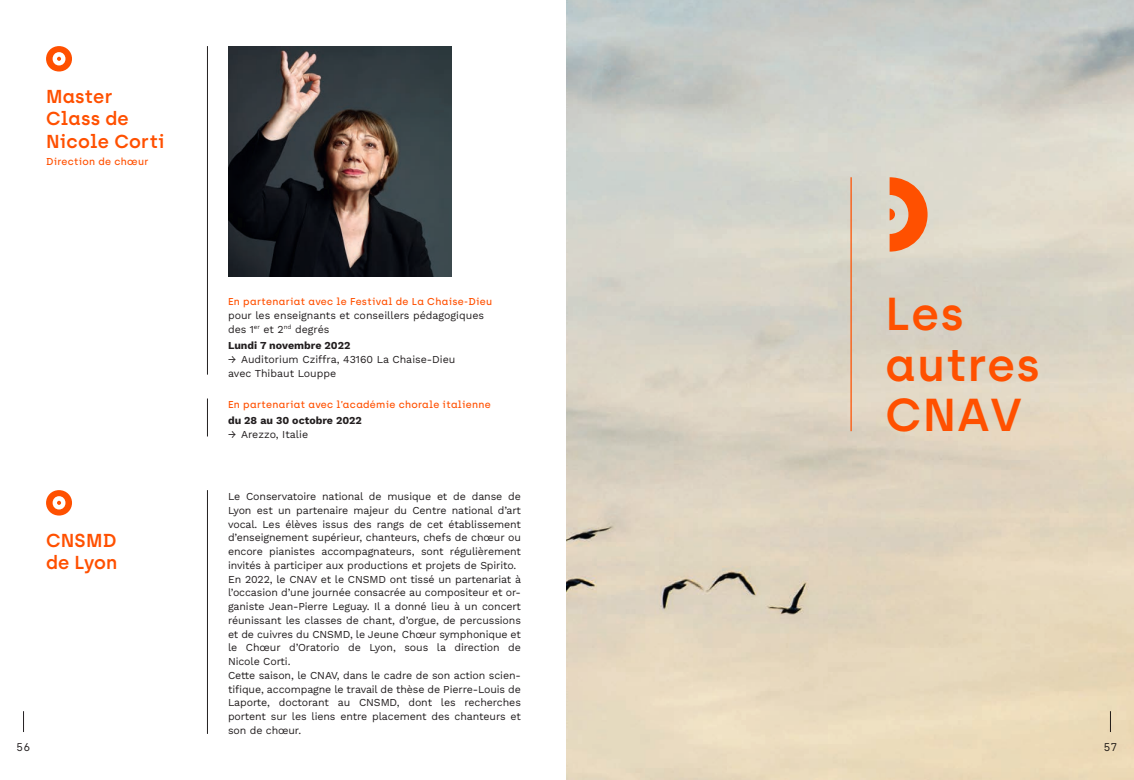
<style>
.page{position:relative;width:1134px;height:780px;background:#fff}
.page>*{position:absolute;margin:0;border:0;box-sizing:border-box;transform-origin:0 0}
.t1{font:600 46.12px/50.6px "Archia";letter-spacing:.03em;color:#ff5000}
.t2{font:600 18.75px/22.5px "Archia";letter-spacing:.01em;color:#ff5000}
.t3{font:11.25px "Archia";color:#231f20}
.Corps{font:10.62px/13.8px "Work Sans";letter-spacing:-.01em;color:#231f20;text-align:justify}
.Corps-2{font:500 10px "Archia";letter-spacing:.03em;color:#ff5000}
</style>
<div class="page">
<svg style="left:23px;top:711px;width:1px;height:21px"></svg>
<img style="left:567px;top:0;width:567px;height:780px">
<hr style="left:207px;top:46px;width:1px;height:328px;background:#231f20">
<hr style="left:207px;top:398px;width:1px;height:38px;background:#231f20">
<hr style="left:207px;top:490px;width:1px;height:243px;background:#231f20">
<svg style="left:46px;top:46px;width:26px;height:25px"></svg>
<svg style="left:46px;top:490px;width:26px;height:25px"></svg>
<hr style="left:850px;top:177px;width:2px;height:254px;background:#ff5000">
<svg style="left:889px;top:177px;width:38px;height:74px;background:#f18752"></svg>
<img style="left:228px;top:46px;width:223px;height:230px">
<p class="t2" style="left:46px;top:85px;width:120px">Master<br>Class de<br>Nicole Corti</p>
<p class="Corps-2" style="left:46px;top:155px;width:104px">Direction de chœur</p>
<p class="t2" style="left:46px;top:528px;width:72px">CNSMD</p>
<p class="t2" style="left:46px;top:551px;width:73px">de Lyon</p>
<p class="Corps-2" style="left:228px;top:296px;width:266px">En partenariat avec le Festival de La Chaise-Dieu</p>
<p class="Corps" style="left:228px;top:308px;width:257px">pour les enseignants et conseillers pédagogiques des 1<sup>er</sup> et 2<sup>nd</sup> degrés</p>
<p class="Corps" style="left:228px;top:338px;width:124px">Lundi 7 novembre 2022</p>
<p class="Corps" style="left:228px;top:352px;width:229px">→ Auditorium Cziffra, 43160 La Chaise-Dieu</p>
<p class="Corps" style="left:228px;top:365px;width:110px">avec Thibaut Louppe</p>
<p class="Corps-2" style="left:228px;top:398px;width:264px">En partenariat avec l’académie chorale italienne</p>
<p class="Corps" style="left:228px;top:413px;width:135px">du 28 au 30 octobre 2022</p>
<p class="Corps" style="left:228px;top:426px;width:82px">→ Arezzo, Italie</p>
<p class="Corps" style="left:228px;top:489px;width:294px">Le Conservatoire national de musique et de danse de Lyon est un partenaire majeur du Centre national d’art vocal. Les élèves issus des rangs de cet établissement d’enseignement supérieur, chanteurs, chefs de chœur ou encore pianistes accompagnateurs, sont régulièrement invités à participer aux productions et projets de Spirito.</p>
<p class="Corps" style="left:228px;top:571px;width:295px">En 2022, le CNAV et le CNSMD ont tissé un partenariat à l’occasion d’une journée consacrée au compositeur et or&shy;ganiste Jean-Pierre Leguay. Il a donné lieu à un concert réunissant les classes de chant, d’orgue, de percussions et de cuivres du CNSMD, le Jeune Chœur symphonique et le Chœur d’Oratorio de Lyon, sous la direction de Nicole Corti.</p>
<p class="Corps" style="left:228px;top:668px;width:294px">Cette saison, le CNAV, dans le cadre de son action scien&shy;tifique, accompagne le travail de thèse de Pierre-Louis de Laporte, doctorant au CNSMD, dont les recherches portent sur les liens entre placement des chanteurs et son de chœur.</p>
<p class="t1" style="left:885px;top:288px;width:156px">Les autres</p>
<p class="t1" style="left:885px;top:389px;width:138px">CNAV</p>
<p class="t3" style="left:17px;top:740px;width:15px">56</p>
<p class="t3" style="left:1104px;top:740px;width:15px">57</p>
</div>
